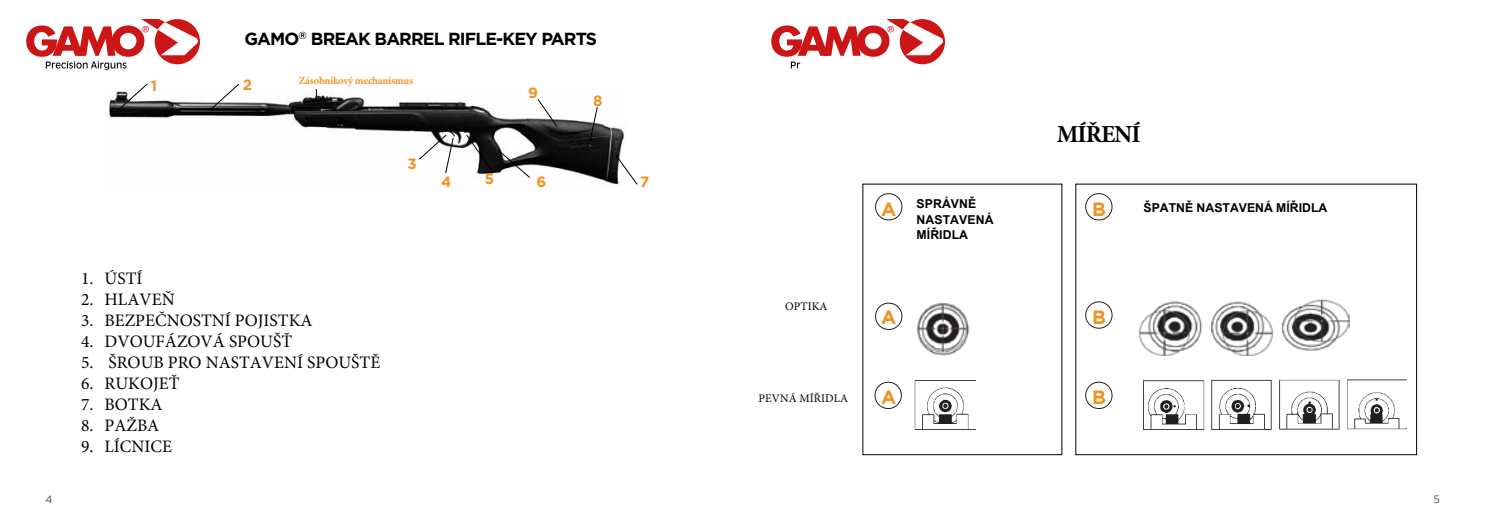
<style>
.page{position:relative;width:1489px;height:521px;background:#fff}
.page>*{position:absolute;margin:0;border:0;box-sizing:border-box;transform-origin:0 0}
.t1{font:700 24.5px "Minion Pro";letter-spacing:-.04em;color:#000}
.t2{font:700 19.25px "Gotham";color:#f39122}
.t3{font:17.5px "Minion Pro";color:#000}
.t4{font:700 17.5px "Gotham";letter-spacing:-.05em;color:#000}
.t5{font:700 14.88px "Gotham";color:#f39122}
.t6{font:700 12.25px/15.6px "Arial";letter-spacing:.005em;color:#000}
.t7{font:11.55px "Minion Pro";letter-spacing:.01em;color:#000}
.t8{font:700 10.5px "Minion Pro";letter-spacing:-.02em;color:#f39122}
.t9{font:300 10.5px "Gotham";color:#000}
</style>
<div class="page">
<img style="left:109px;top:89px;width:517px;height:97px">
<svg style="left:120px;top:83px;width:28px;height:26px"></svg>
<svg style="left:211px;top:83px;width:29px;height:26px"></svg>
<svg style="left:418px;top:134px;width:36px;height:40px"></svg>
<svg style="left:465px;top:134px;width:66px;height:45px"></svg>
<svg style="left:615px;top:154px;width:23px;height:31px"></svg>
<svg style="left:589px;top:106px;width:9px;height:37px"></svg>
<svg style="left:537px;top:98px;width:21px;height:29px"></svg>
<svg style="left:316px;top:89px;width:1px;height:13px"></svg>
<svg style="left:26px;top:19px;width:172px;height:51px"></svg>
<svg style="left:899px;top:19px;width:46px;height:45px"></svg>
<svg style="left:771px;top:19px;width:171px;height:49px"></svg>
<img style="left:1143px;top:379px;width:263px;height:51px">
<img style="left:1139px;top:299px;width:210px;height:56px">
<img style="left:917px;top:303px;width:53px;height:53px">
<svg style="left:875px;top:193px;width:27px;height:28px"></svg>
<svg style="left:1085px;top:193px;width:27px;height:28px"></svg>
<svg style="left:875px;top:302px;width:27px;height:28px"></svg>
<svg style="left:1085px;top:301px;width:27px;height:28px"></svg>
<svg style="left:874px;top:381px;width:28px;height:28px"></svg>
<svg style="left:1085px;top:381px;width:27px;height:28px"></svg>
<img style="left:914px;top:380px;width:61px;height:50px">
<p class="t4" style="left:244px;top:28px;width:354px">GAMO<sup>®</sup> BREAK BARREL RIFLE-KEY PARTS</p>
<p class="t8" style="left:299px;top:73px;width:116px">Zásobníkový mechanismus</p>
<p class="t5" style="left:151px;top:77px;width:8px">1</p>
<p class="t5" style="left:243px;top:76px;width:11px">2</p>
<p class="t5" style="left:528px;top:85px;width:11px">9</p>
<p class="t5" style="left:593px;top:92px;width:11px">8</p>
<p class="t5" style="left:407px;top:156px;width:11px">3</p>
<p class="t5" style="left:441px;top:173px;width:12px">4</p>
<p class="t3" style="left:81px;top:266px;width:63px">1. ÚSTÍ</p>
<p class="t3" style="left:81px;top:287px;width:95px">2. HLAVEŇ</p>
<p class="t3" style="left:81px;top:308px;width:233px">3. BEZPEČNOSTNÍ POJISTKA</p>
<p class="t3" style="left:81px;top:329px;width:212px">4. DVOUFÁZOVÁ SPOUŠŤ</p>
<p class="t3" style="left:81px;top:350px;width:301px">5. ŠROUB PRO NASTAVENÍ SPOUŠTĚ</p>
<p class="t3" style="left:81px;top:371px;width:100px">6. RUKOJEŤ</p>
<p class="t3" style="left:81px;top:392px;width:83px">7. BOTKA</p>
<p class="t3" style="left:81px;top:413px;width:80px">8. PAŽBA</p>
<p class="t3" style="left:81px;top:434px;width:92px">9. LÍCNICE</p>
<p class="t5" style="left:485px;top:170px;width:11px">5</p>
<p class="t5" style="left:536px;top:173px;width:11px">6</p>
<p class="t5" style="left:640px;top:173px;width:11px">7</p>
<p class="t7" style="left:785px;top:298px;width:44px">OPTIKA</p>
<p class="t7" style="left:758px;top:391px;width:91px">PEVNÁ MÍŘIDLA</p>
<p class="t2" style="left:881px;top:198px;width:17px">A</p>
<p class="t6" style="left:916px;top:196px;width:78px">SPRÁVNĚ<br>NASTAVENÁ<br>MÍŘIDLA</p>
<p class="t2" style="left:881px;top:306px;width:17px">A</p>
<p class="t2" style="left:881px;top:386px;width:17px">A</p>
<h1 class="t1" style="left:1056px;top:117px;width:85px">MÍŘENÍ</h1>
<p class="t2" style="left:1092px;top:198px;width:15px">B</p>
<p class="t2" style="left:1092px;top:306px;width:15px">B</p>
<p class="t2" style="left:1092px;top:386px;width:15px">B</p>
<p class="t6" style="left:1143px;top:200px;width:185px">ŠPATNĚ NASTAVENÁ MÍŘIDLA</p>
<p class="t9" style="left:46px;top:494px;width:8px">4</p>
<p class="t9" style="left:1433px;top:494px;width:8px">5</p>
</div>
